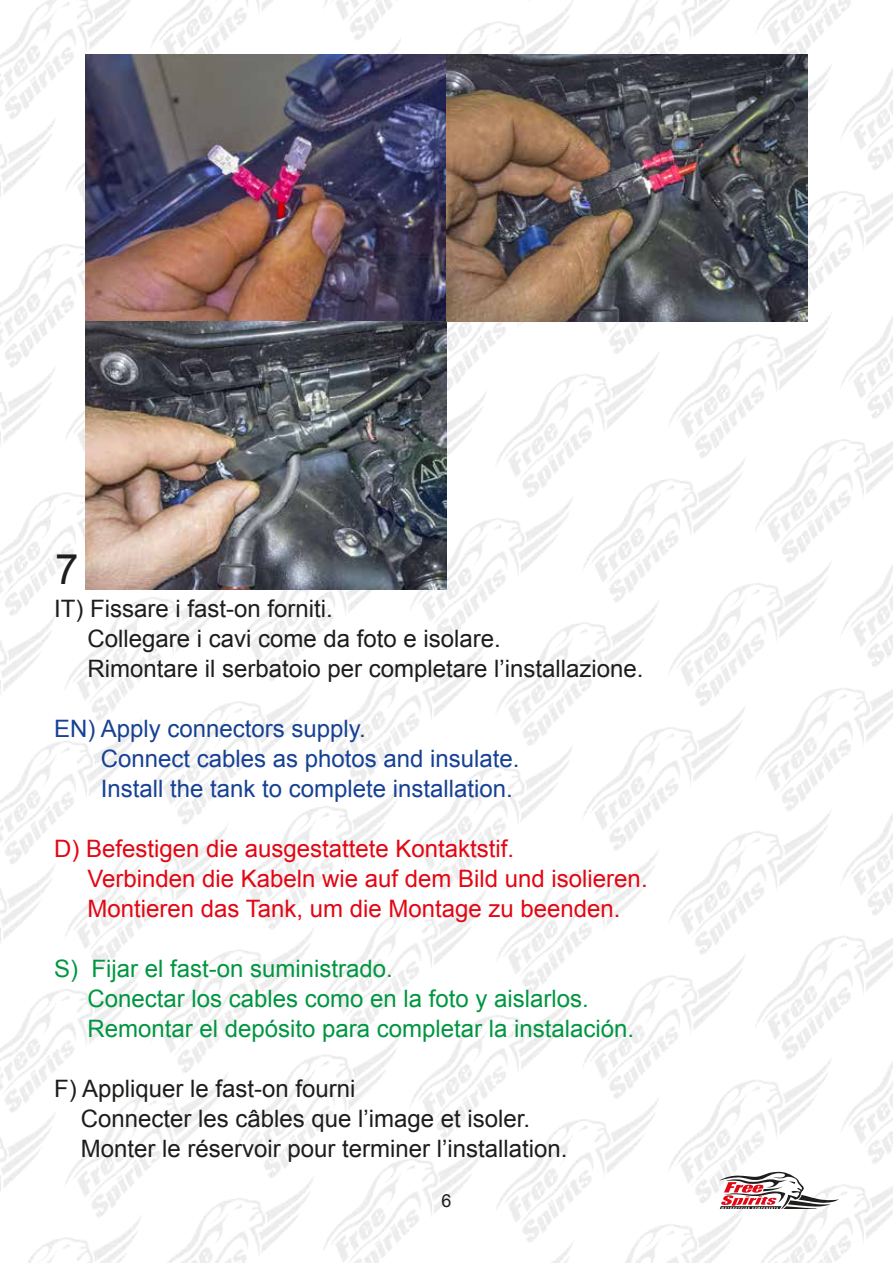
<style>
.page{position:relative;width:893px;height:1263px;background:#fff}
.page>*{position:absolute;margin:0;border:0;box-sizing:border-box;transform-origin:0 0}
.t1{font:42px "Arial";color:#1d1d1b}
.t2{font:24px/30px "Arial";color:#1d1d1b}
.t3{font:24px/30px "Arial";color:#e30613}
.t4{font:24px/30px "Arial";color:#009641}
.t5{font:24px/30px "Arial";color:#164194}
.t6{font:18px "Arial";color:#1d1d1b}
</style>
<div class="page">
<img style="left:0;top:0;width:893px;height:1262px">
<img style="left:85px;top:54px;width:361px;height:536px">
<img style="left:446px;top:54px;width:362px;height:268px">
<h1 class="t1" style="left:55px;top:542px;width:25px">7</h1>
<p class="t2" style="left:87px;top:594px;width:558px;text-indent:-33px">IT) Fissare i fast-on forniti.<br>Collegare i cavi come da foto e isolare.<br>Rimontare il serbatoio per completare l’installazione.</p>
<p class="t5" style="left:101px;top:714px;width:420px;text-indent:-47px">EN) Apply connectors supply.<br>Connect cables as photos and insulate.<br>Install the tank to complete installation.</p>
<p class="t3" style="left:87px;top:834px;width:562px;text-indent:-33px">D) Befestigen die ausgestattete Kontaktstif.<br>Verbinden die Kabeln wie auf dem Bild und isolieren.<br>Montieren das Tank, um die Montage zu beenden.</p>
<p class="t4" style="left:87px;top:954px;width:548px;text-indent:-33px">S) Fijar el fast-on suministrado.<br>Conectar los cables como en la foto y aislarlos.<br>Remontar el depósito para completar la instalación.</p>
<p class="t2" style="left:81px;top:1074px;width:488px;text-indent:-27px">F) Appliquer le fast-on fourni<br>Connecter les câbles que l’image et isoler.<br>Monter le réservoir pour terminer l’installation.</p>
<p class="t6" style="left:441px;top:1189px;width:12px">6</p>
</div>
